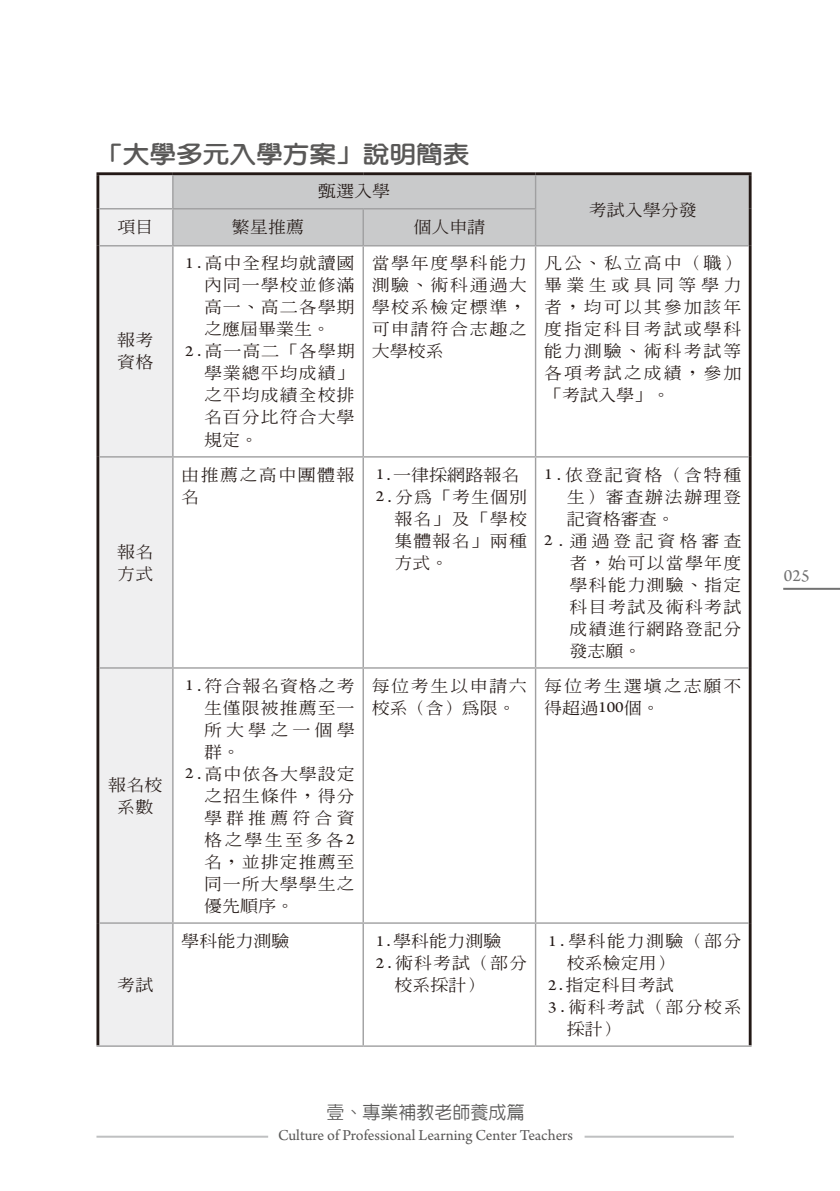
<style>
.page{position:relative;width:840px;height:1191px;background:#fff}
.page>*{position:absolute;margin:0;border:0;box-sizing:border-box;transform-origin:0 0}
.t1{font:23.4px "Yen Round Extra";letter-spacing:.025em;color:#595857;scale:1.11 1}
.t2{font:500 18px "Lin Gothic";color:#595857}
.t3{font:18px "Arno Pro";color:#727272}
.t4{font:500 16.2px/22px "Inn Ming";letter-spacing:.06em;color:#231916;scale:1.11 1}
.t5{font:500 16.2px/22px "Inn Ming";letter-spacing:.09em;color:#231916;scale:1.11 1}
.t6{font:500 16.2px/22px "Inn Ming";letter-spacing:.105em;color:#231916;scale:1.11 1}
.t7{font:500 16.2px "Inn Ming";letter-spacing:.225em;color:#231916;scale:1.11 1}
.t8{font:500 16.2px "Inn Ming";letter-spacing:.1em;color:#231916;scale:1.11 1}
.t9{font:500 16.2px "Inn Ming";letter-spacing:.22em;color:#231916;scale:1.11 1}
.t10{font:500 16.2px "Inn Ming";color:#231916;scale:1.11 1}
.t11{font:500 16.2px "Inn Ming";letter-spacing:.125em;color:#231916;scale:1.11 1}
.t12{font:16px "Arno Pro";letter-spacing:-.005em;color:#595857}
.s1{font-family:"Arno Pro";font-weight:400}
</style>
<div class="page">
<hr style="left:782px;top:588px;width:57px;height:2px;background:#727272">
<hr style="left:96px;top:1135px;width:172px;height:2px;background:#bfc0c1">
<hr style="left:584px;top:1135px;width:149px;height:2px;background:#bfc0c1">
<div style="left:99px;top:175px;width:73px;height:870px;background:#efeff0"></div>
<div style="left:173px;top:175px;width:575px;height:70px;background:#c9cacb"></div>
<hr style="left:96px;top:172px;width:77px;height:3px;background:#231916">
<hr style="left:96px;top:175px;width:3px;height:34px;background:#231916">
<hr style="left:173px;top:172px;width:190px;height:3px;background:#231916">
<hr style="left:363px;top:172px;width:172px;height:3px;background:#231916">
<hr style="left:535px;top:172px;width:216px;height:3px;background:#231916">
<hr style="left:748px;top:175px;width:3px;height:34px;background:#231916">
<hr style="left:748px;top:209px;width:3px;height:37px;background:#231916">
<hr style="left:96px;top:209px;width:3px;height:37px;background:#231916">
<hr style="left:96px;top:246px;width:3px;height:211px;background:#231916">
<hr style="left:748px;top:246px;width:3px;height:211px;background:#231916">
<hr style="left:96px;top:457px;width:3px;height:211px;background:#231916">
<hr style="left:748px;top:457px;width:3px;height:211px;background:#231916">
<hr style="left:96px;top:668px;width:3px;height:255px;background:#231916">
<hr style="left:748px;top:668px;width:3px;height:255px;background:#231916">
<hr style="left:96px;top:923px;width:3px;height:122px;background:#231916">
<hr style="left:748px;top:923px;width:3px;height:122px;background:#231916">
<hr style="left:172px;top:175px;width:1px;height:33px;background:#a0a0a1">
<hr style="left:534px;top:175px;width:2px;height:33px;background:#a0a0a1">
<hr style="left:99px;top:208px;width:74px;height:1px;background:#a0a0a1">
<hr style="left:173px;top:208px;width:190px;height:1px;background:#a0a0a1">
<hr style="left:172px;top:209px;width:1px;height:36px;background:#a0a0a1">
<hr style="left:363px;top:208px;width:173px;height:1px;background:#a0a0a1">
<hr style="left:362px;top:209px;width:2px;height:36px;background:#a0a0a1">
<hr style="left:534px;top:209px;width:2px;height:36px;background:#a0a0a1">
<hr style="left:99px;top:245px;width:74px;height:1px;background:#a0a0a1">
<hr style="left:173px;top:245px;width:190px;height:1px;background:#a0a0a1">
<hr style="left:172px;top:246px;width:1px;height:210px;background:#a0a0a1">
<hr style="left:363px;top:245px;width:172px;height:1px;background:#a0a0a1">
<hr style="left:362px;top:246px;width:2px;height:210px;background:#a0a0a1">
<hr style="left:535px;top:245px;width:213px;height:1px;background:#a0a0a1">
<hr style="left:534px;top:246px;width:2px;height:210px;background:#a0a0a1">
<hr style="left:99px;top:456px;width:74px;height:1px;background:#a0a0a1">
<hr style="left:173px;top:456px;width:190px;height:1px;background:#a0a0a1">
<hr style="left:172px;top:457px;width:1px;height:210px;background:#a0a0a1">
<hr style="left:363px;top:456px;width:172px;height:1px;background:#a0a0a1">
<hr style="left:362px;top:457px;width:2px;height:210px;background:#a0a0a1">
<hr style="left:535px;top:456px;width:213px;height:1px;background:#a0a0a1">
<hr style="left:534px;top:457px;width:2px;height:210px;background:#a0a0a1">
<hr style="left:99px;top:667px;width:74px;height:1px;background:#a0a0a1">
<hr style="left:173px;top:667px;width:190px;height:1px;background:#a0a0a1">
<hr style="left:172px;top:668px;width:1px;height:254px;background:#a0a0a1">
<hr style="left:363px;top:667px;width:172px;height:1px;background:#a0a0a1">
<hr style="left:362px;top:668px;width:2px;height:254px;background:#a0a0a1">
<hr style="left:535px;top:667px;width:213px;height:1px;background:#a0a0a1">
<hr style="left:534px;top:668px;width:2px;height:254px;background:#a0a0a1">
<hr style="left:99px;top:922px;width:74px;height:1px;background:#a0a0a1">
<hr style="left:173px;top:922px;width:190px;height:1px;background:#a0a0a1">
<hr style="left:172px;top:923px;width:1px;height:122px;background:#a0a0a1">
<hr style="left:363px;top:922px;width:172px;height:1px;background:#a0a0a1">
<hr style="left:362px;top:923px;width:2px;height:122px;background:#a0a0a1">
<hr style="left:535px;top:922px;width:213px;height:1px;background:#a0a0a1">
<hr style="left:534px;top:923px;width:2px;height:122px;background:#a0a0a1">
<hr style="left:96px;top:1045px;width:77px;height:1px;background:#a0a0a1">
<hr style="left:173px;top:1045px;width:190px;height:1px;background:#a0a0a1">
<hr style="left:363px;top:1045px;width:172px;height:1px;background:#a0a0a1">
<hr style="left:535px;top:1045px;width:216px;height:1px;background:#a0a0a1">
<h1 class="t1" style="left:96px;top:141px;width:337px">「大學多元入學方案」說明簡表</h1>
<p class="t4" style="left:318px;top:180px;width:66px">甄選入學</p>
<p class="t4" style="left:117px;top:216px;width:34px">項目</p>
<p class="t4" style="left:232px;top:216px;width:66px">繁星推薦</p>
<p class="t4" style="left:413px;top:216px;width:66px">個人申請</p>
<p class="t4" style="left:588px;top:199px;width:99px">考試入學分發</p>
<p class="t4" style="left:117px;top:329px;width:34px">報考資格</p>
<p class="t4" style="left:117px;top:540px;width:34px">報名方式</p>
<p class="t4" style="left:108px;top:773px;width:50px;text-align:center">報名校系數</p>
<p class="t4" style="left:117px;top:973px;width:34px">考試</p>
<p class="t4" style="left:185px;top:252px;width:154px"><span class="s1">1</span>.高中全程均就讀國</p>
<p class="t4" style="left:204px;top:274px;width:137px">內同一學校並修滿</p>
<p class="t4" style="left:204px;top:296px;width:137px">高一、高二各學期</p>
<p class="t4" style="left:204px;top:318px;width:115px">之應屆畢業生。</p>
<p class="t4" style="left:185px;top:340px;width:154px"><span class="s1">2</span>.高一高二「各學期</p>
<p class="t4" style="left:204px;top:362px;width:137px">學業總平均成績」</p>
<p class="t4" style="left:204px;top:384px;width:137px">之平均成績全校排</p>
<p class="t4" style="left:204px;top:406px;width:137px">名百分比符合大學</p>
<p class="t4" style="left:204px;top:428px;width:50px">規定。</p>
<p class="t4" style="left:371px;top:252px;width:141px;text-align:justify">當學年度學科能力測驗、術科通過大學校系檢定標準，可申請符合志趣之大學校系</p>
<p class="t4" style="left:543px;top:252px;width:179px;text-align:justify">凡公、私立高中（職）畢業生或具同等學力者，均可以其參加該年度指定科目考試或學科能力測驗、術科考試等各項考試之成績，參加「考試入學」。</p>
<p class="t4" style="left:181px;top:463px;width:157px">由推薦之高中團體報名</p>
<p class="t10" style="left:375px;top:466px;width:131px"><span class="s1">1</span>.一律採網路報名</p>
<p class="t4" style="left:375px;top:485px;width:138px"><span class="s1">2</span>.分為「考生個別</p>
<p class="t4" style="left:394px;top:507px;width:121px">報名」及「學校</p>
<p class="t4" style="left:394px;top:529px;width:121px">集體報名」兩種</p>
<p class="t4" style="left:394px;top:551px;width:50px">方式。</p>
<p class="t8" style="left:543px;top:466px;width:179px"><span class="s1">1</span>.依登記資格（含特種</p>
<p class="t5" style="left:566px;top:485px;width:159px">生）審查辦法辦理登</p>
<p class="t4" style="left:566px;top:507px;width:99px">記資格審查。</p>
<p class="t9" style="left:543px;top:532px;width:179px"><span class="s1">2</span>.通過登記資格審查</p>
<p class="t4" style="left:569px;top:551px;width:156px">者，始可以當學年度</p>
<p class="t4" style="left:569px;top:573px;width:156px">學科能力測驗、指定</p>
<p class="t4" style="left:569px;top:595px;width:156px">科目考試及術科考試</p>
<p class="t4" style="left:569px;top:617px;width:156px">成績進行網路登記分</p>
<p class="t4" style="left:569px;top:639px;width:66px">發志願。</p>
<p class="t4" style="left:185px;top:674px;width:154px"><span class="s1">1</span>.符合報名資格之考</p>
<p class="t4" style="left:204px;top:696px;width:137px">生僅限被推薦至一</p>
<p class="t7" style="left:204px;top:721px;width:137px">所大學之一個學</p>
<p class="t4" style="left:204px;top:740px;width:34px">群。</p>
<p class="t4" style="left:185px;top:762px;width:154px"><span class="s1">2</span>.高中依各大學設定</p>
<p class="t4" style="left:204px;top:784px;width:137px">之招生條件，得分</p>
<p class="t7" style="left:204px;top:809px;width:137px">學群推薦符合資</p>
<p class="t11" style="left:204px;top:831px;width:137px">格之學生至多各<span class="s1">2</span></p>
<p class="t4" style="left:204px;top:850px;width:137px">名，並排定推薦至</p>
<p class="t4" style="left:204px;top:872px;width:137px">同一所大學學生之</p>
<p class="t4" style="left:204px;top:894px;width:83px">優先順序。</p>
<p class="t5" style="left:371px;top:674px;width:141px">每位考生以申請六校系（含）為限。</p>
<p class="t6" style="left:543px;top:674px;width:179px">每位考生選填之志願不得超過<span class="s1">100</span>個。</p>
<p class="t4" style="left:181px;top:929px;width:99px">學科能力測驗</p>
<p class="t4" style="left:375px;top:929px;width:115px"><span class="s1">1</span>.學科能力測驗</p>
<p class="t4" style="left:375px;top:951px;width:138px"><span class="s1">2</span>.術科考試（部分</p>
<p class="t4" style="left:394px;top:973px;width:83px">校系採計）</p>
<p class="t4" style="left:547px;top:929px;width:176px"><span class="s1">1</span>.學科能力測驗（部分</p>
<p class="t4" style="left:566px;top:951px;width:99px">校系檢定用）</p>
<p class="t4" style="left:547px;top:973px;width:115px"><span class="s1">2</span>.指定科目考試</p>
<p class="t4" style="left:547px;top:995px;width:176px"><span class="s1">3</span>.術科考試（部分校系</p>
<p class="t4" style="left:566px;top:1017px;width:50px">採計）</p>
<p class="t2" style="left:326px;top:1103px;width:200px">壹、專業補教老師養成篇</p>
<p class="t12" style="left:278px;top:1126px;width:296px">Culture of Professional Learning Center Teachers</p>
<p class="t3" style="left:783px;top:565px;width:27px">025</p>
</div>
